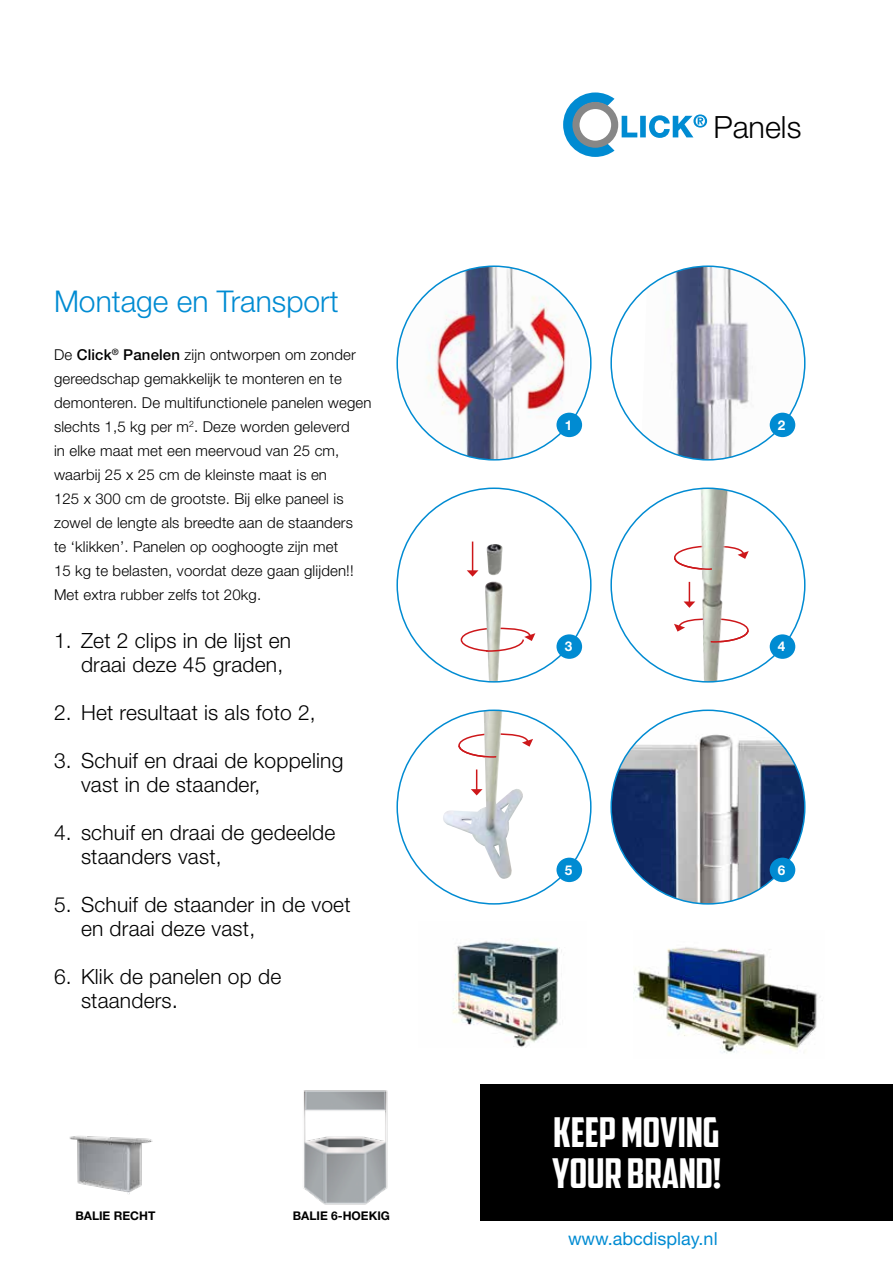
<style>
.page{position:relative;width:893px;height:1263px;background:#fff}
.page>*{position:absolute;margin:0;border:0;box-sizing:border-box;transform-origin:0 0}
.t1{font:40.5px/40.5px "American Captain 01";letter-spacing:.005em;color:#fff}
.t2{font:300 30.6px "Helvetica Neue LT Std";color:#000}
.t3{font:300 30px "Helvetica Neue LT Std";color:#008bd2}
.t4{font:300 21px/24px "Helvetica Neue LT Std";letter-spacing:.01em;color:#000}
.t5{font:18px "Helvetica Neue LT Std";color:#008bd2}
.t6{font:300 15px/24px "Helvetica Neue LT Std";letter-spacing:.01em;color:#000}
.t7{font:700 13.5px "Helvetica Neue LT Std";color:#fff}
.t8{font:700 12px "Helvetica Neue LT Std";color:#000}
.s1{font-weight:500}
.s2{font-size:22.5px}
</style>
<div class="page">
<div style="left:480px;top:1084px;width:413px;height:136px;background:#000"></div>
<img style="left:69px;top:1136px;width:84px;height:58px">
<img style="left:303px;top:1090px;width:85px;height:115px">
<img style="left:634px;top:947px;width:189px;height:107px">
<img style="left:453px;top:940px;width:109px;height:107px">
<img style="left:399px;top:268px;width:190px;height:190px">
<img style="left:642px;top:266px;width:163px;height:194px">
<img style="left:701px;top:488px;width:29px;height:194px">
<svg style="left:674px;top:545px;width:75px;height:26px"></svg>
<svg style="left:674px;top:617px;width:75px;height:26px"></svg>
<img style="left:485px;top:581px;width:18px;height:99px">
<img style="left:486px;top:544px;width:17px;height:31px">
<hr style="left:472px;top:541px;width:1px;height:30px;background:#cd171a">
<svg style="left:467px;top:570px;width:11px;height:7px"></svg>
<svg style="left:460px;top:627px;width:75px;height:26px"></svg>
<div style="left:556px;top:413px;width:26px;height:24px;background:#008bd2;border-radius:50%"></div>
<div style="left:556px;top:634px;width:26px;height:25px;background:#008bd2;border-radius:50%"></div>
<div style="left:770px;top:413px;width:25px;height:24px;background:#008bd2;border-radius:50%"></div>
<div style="left:770px;top:634px;width:25px;height:25px;background:#008bd2;border-radius:50%"></div>
<svg style="left:684px;top:582px;width:11px;height:26px"></svg>
<img style="left:611px;top:710px;width:194px;height:194px;border-radius:97px">
<img style="left:442px;top:712px;width:82px;height:167px">
<svg style="left:457px;top:732px;width:76px;height:26px"></svg>
<div style="left:556px;top:858px;width:26px;height:24px;background:#008bd2;border-radius:50%"></div>
<div style="left:770px;top:858px;width:25px;height:24px;background:#008bd2;border-radius:50%"></div>
<svg style="left:471px;top:769px;width:11px;height:26px"></svg>
<svg style="left:563px;top:92px;width:144px;height:65px"></svg>
<h3 class="t3" style="left:54px;top:283px;width:286px">Montage en Transport</h3>
<p class="t6" style="left:54px;top:342px;width:319px">De <span class="s1">Click</span><sup>®</sup> <span class="s1">Panelen</span> zijn ontworpen om zonder gereedschap gemakkelijk te monteren en te demonteren. De multifunctionele panelen wegen slechts 1,5 kg per m<sup>2</sup>. Deze worden geleverd<br>in elke maat met een meervoud van 25 cm, waarbij 25 x 25 cm de kleinste maat is en<br>125 x 300 cm de grootste. Bij elke paneel is zowel de lengte als breedte aan de staanders<br>te ‘klikken’. Panelen op ooghoogte zijn met<br>15 kg te belasten, voordat deze gaan glijden!!<br>Met extra rubber zelfs tot 20kg.</p>
<h3 class="t4" style="left:81px;top:628px;width:212px;text-indent:-27px">1. Zet 2 clips in de lijst en draai deze 45 graden,</h3>
<h3 class="t4" style="left:54px;top:700px;width:263px">2. Het resultaat is als foto 2,</h3>
<h3 class="t4" style="left:81px;top:748px;width:264px;text-indent:-27px">3. Schuif en draai de koppeling vast in de staander,</h3>
<h3 class="t4" style="left:81px;top:820px;width:256px;text-indent:-27px">4. schuif en draai de gedeelde staanders vast,</h3>
<h3 class="t4" style="left:81px;top:892px;width:271px;text-indent:-27px">5. Schuif de staander in de voet en draai deze vast,</h3>
<h3 class="t4" style="left:81px;top:964px;width:202px;text-indent:-27px">6. Klik de panelen op de staanders<span class="s2">.</span></h3>
<p class="t8" style="left:75px;top:1208px;width:81px">BALIE RECHT</p>
<p class="t8" style="left:293px;top:1208px;width:99px">BALIE 6-HOEKIG</p>
<p class="t7" style="left:565px;top:416px;width:9px">1</p>
<p class="t7" style="left:565px;top:638px;width:9px">3</p>
<h2 class="t2" style="left:713px;top:108px;width:90px">Panels</h2>
<p class="t7" style="left:778px;top:416px;width:9px">2</p>
<p class="t7" style="left:778px;top:638px;width:9px">4</p>
<p class="t7" style="left:565px;top:861px;width:9px">5</p>
<p class="t7" style="left:778px;top:861px;width:9px">6</p>
<h1 class="t1" style="left:552px;top:1113px;width:171px">KEEP MOVING<br>YOUR BRAND!</h1>
<p class="t5" style="left:568px;top:1228px;width:151px">www.abcdisplay.nl</p>
</div>
